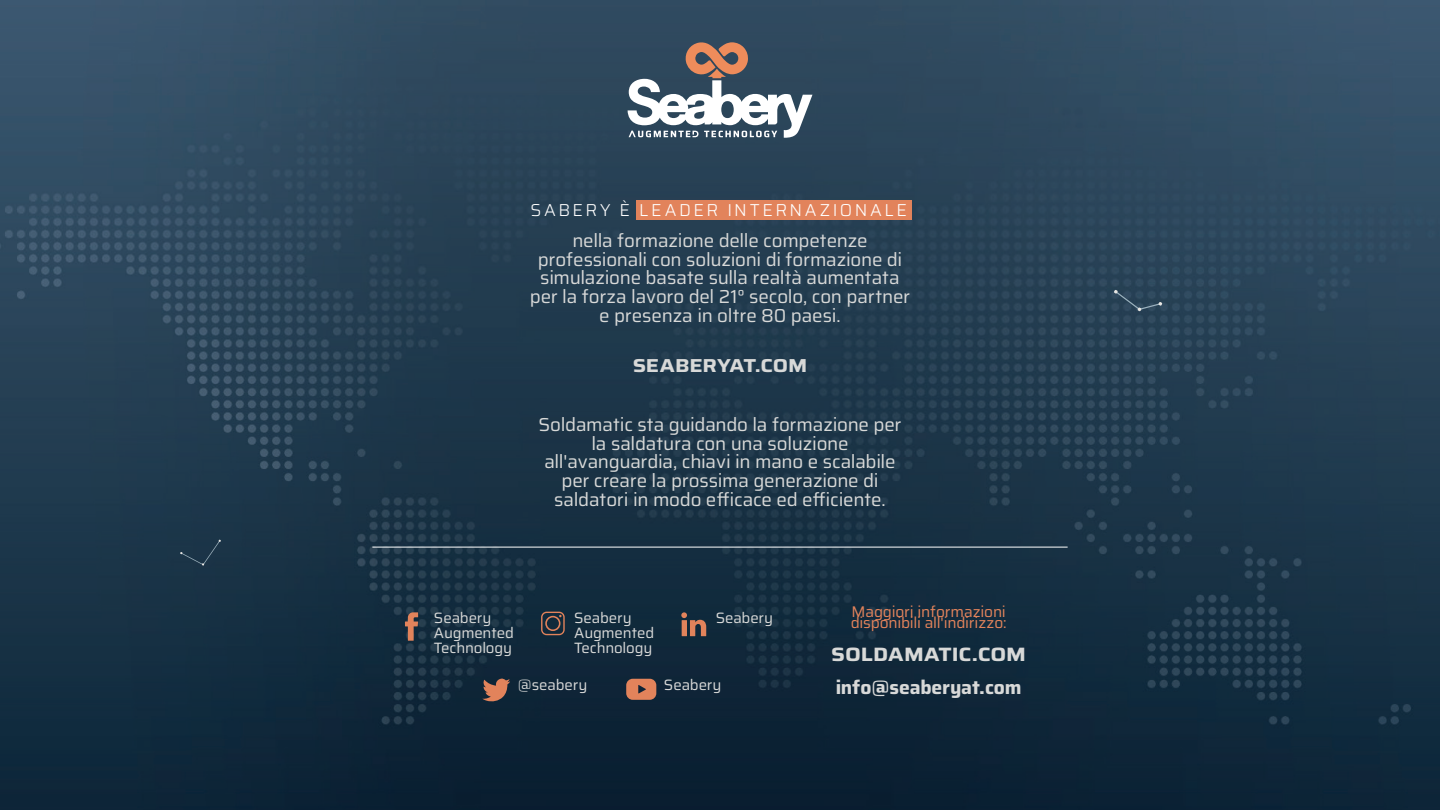
<style>
.page{position:relative;width:1440px;height:810px;background:#fff}
.page>*{position:absolute;margin:0;border:0;box-sizing:border-box;transform-origin:0 0}
.t1{font:100 19.35px "Saira";letter-spacing:-.01em;color:#d8d9d8}
.t2{font:700 19.35px "Saira Expanded";letter-spacing:-.005em;color:#d8d9d8}
.t3{font:100 18.75px/18.8px "Saira";letter-spacing:-.015em;color:#d8d9d8;text-align:center}
.t4{font:700 18.75px "Saira Expanded";letter-spacing:-.01em;color:#d8d9d8}
.t5{font:100 17.25px "Saira";letter-spacing:.155em;color:#fff}
.t6{font:100 15.45px/10.8px "Saira";letter-spacing:-.015em;color:#e2835b}
.t7{font:100 15px/15px "Saira";letter-spacing:-.005em;color:#d8d9d8}
</style>
<div class="page">
<img style="left:0;top:0;width:1440px;height:810px">
<div style="left:637px;top:200px;width:275px;height:20px;background:#e2835b"></div>
<img style="left:1115px;top:291px;width:46px;height:19px">
<svg style="left:1138px;top:307px;width:3px;height:4px"></svg>
<svg style="left:1158px;top:302px;width:4px;height:4px"></svg>
<svg style="left:1114px;top:290px;width:4px;height:4px"></svg>
<img style="left:181px;top:541px;width:39px;height:24px">
<hr style="left:372px;top:547px;width:696px;height:1px;background:#fff">
<svg style="left:628px;top:42px;width:184px;height:96px"></svg>
<svg style="left:482px;top:679px;width:28px;height:23px"></svg>
<svg style="left:405px;top:612px;width:13px;height:29px"></svg>
<svg style="left:681px;top:612px;width:25px;height:24px"></svg>
<svg style="left:626px;top:679px;width:30px;height:21px"></svg>
<svg style="left:541px;top:612px;width:24px;height:23px"></svg>
<p class="t5" style="left:530px;top:196px;width:378px">SABERY È LEADER INTERNAZIONALE</p>
<p class="t3" style="left:530px;top:230px;width:382px">nella formazione delle competenze professionali con soluzioni di formazione di simulazione basate sulla realtà aumentata per la forza lavoro del 21° secolo, con partner e presenza in oltre 80 paesi.</p>
<p class="t4" style="left:633px;top:350px;width:176px">SEABERYAT.COM</p>
<p class="t3" style="left:538px;top:414px;width:365px">Soldamatic sta guidando la formazione per la saldatura con una soluzione all'avanguardia, chiavi in mano e scalabile per creare la prossima generazione di saldatori in modo efficace ed efficiente.</p>
<p class="t7" style="left:434px;top:609px;width:82px">Seabery<br>Augmented<br>Technology</p>
<p class="t7" style="left:574px;top:609px;width:82px">Seabery<br>Augmented<br>Technology</p>
<p class="t7" style="left:518px;top:677px;width:71px">@seabery</p>
<p class="t7" style="left:716px;top:610px;width:59px">Seabery</p>
<p class="t7" style="left:664px;top:676px;width:59px">Seabery</p>
<p class="t6" style="left:851px;top:606px;width:158px">Maggiori informazioni disponibili all'indirizzo:</p>
<p class="t2" style="left:831px;top:639px;width:196px">SOLDAMATIC.COM</p>
<p class="t1" style="left:836px;top:672px;width:187px">info@seaberyat.com</p>
</div>
